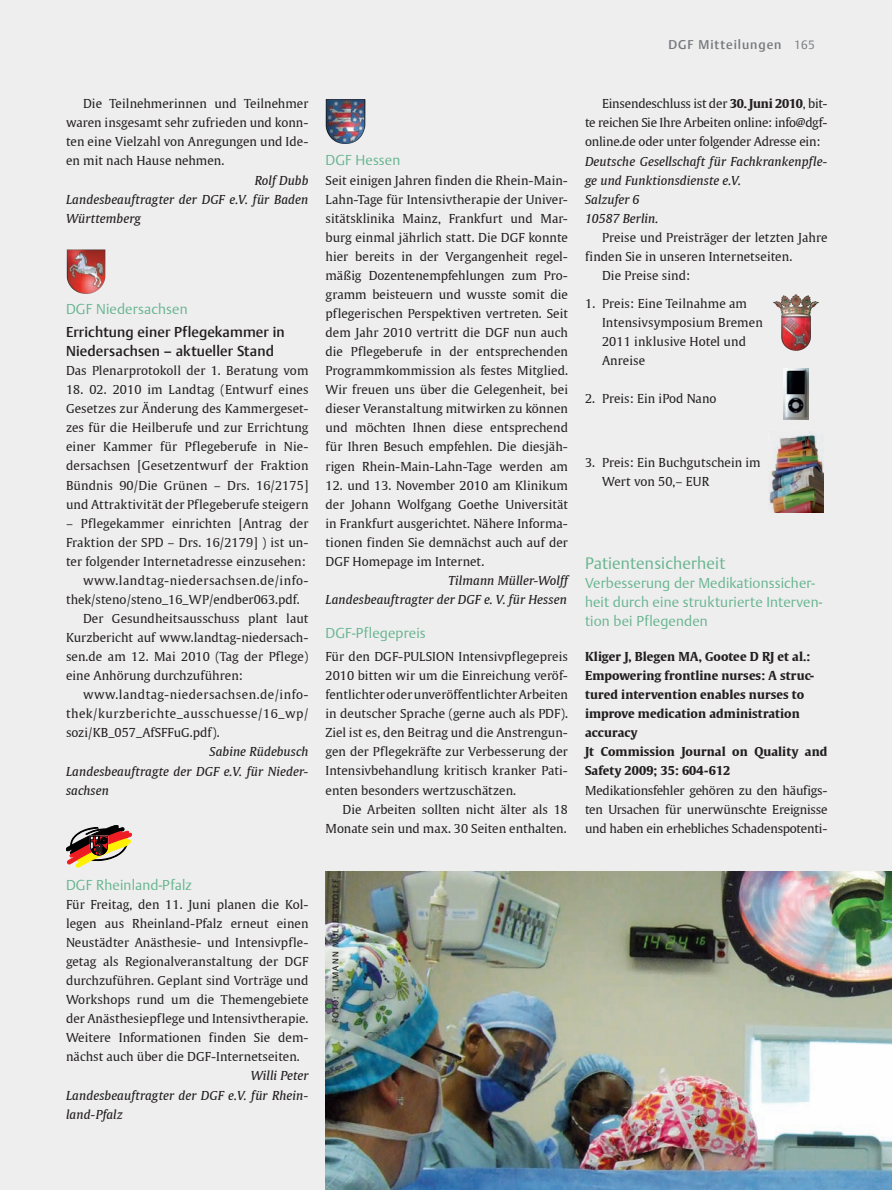
<style>
.page{position:relative;width:892px;height:1190px;background:#fff}
.page>*{position:absolute;margin:0;border:0;box-sizing:border-box;transform-origin:0 0}
.t1{font:300 16.5px "Thieme Argo 2008";letter-spacing:.01em;color:#67b58f}
.t2{font:300 14.25px/19px "Thieme Argo 2008";letter-spacing:.01em;color:#67b58f}
.t3{font:500 14.25px/19px "Thieme Argo 2008";letter-spacing:.01em;color:#231f20}
.t4{font:500 12.6px "Thieme Argo 2008";letter-spacing:.075em;color:#76787b}
.t5{font:12.3px/19px "Thieme Gulliver 2008";letter-spacing:.005em;color:#231f20;text-align:justify}
.t6{font:italic 12.3px/19px "Thieme Gulliver 2008";letter-spacing:.005em;color:#231f20;text-align:justify}
.t7{font:700 12.3px/19px "Thieme Gulliver 2008";letter-spacing:.005em;color:#231f20}
.t8{font:12.3px "Thieme Gulliver 2008";letter-spacing:.04em;color:#231f20}
.t9{font:12.3px "Thieme Gulliver 2008";letter-spacing:.045em;color:#231f20}
.t10{font:500 8.25px "Thieme Argo 2008";letter-spacing:.125em;color:#231f20}
.s1{font-weight:300;font-size:12px}
.s2{font-weight:700}
</style>
<div class="page">
<div style="left:0;top:0;width:892px;height:1189px;background:#eeeeef"></div>
<img style="left:67px;top:249px;width:38px;height:45px">
<svg style="left:66px;top:825px;width:66px;height:42px"></svg>
<img style="left:325px;top:99px;width:40px;height:45px">
<img style="left:773px;top:294px;width:46px;height:57px">
<img style="left:783px;top:369px;width:25px;height:50px">
<img style="left:768px;top:434px;width:55px;height:78px">
<img style="left:325px;top:871px;width:567px;height:318px">
<p class="t4" style="left:668px;top:36px;width:148px">DGF Mitteilungen <span class="s1">165</span></p>
<p class="t5" style="left:66px;top:94px;width:244px;text-indent:17px">Die Teilnehmerinnen und Teilnehmer waren insgesamt sehr zufrieden und konn&shy;ten eine Vielzahl von Anregungen und Ide&shy;en mit nach Hause nehmen.</p>
<p class="t6" style="left:66px;top:170px;width:244px;text-indent:189px">Rolf Dubb Landesbeauftragter der DGF e.V. für Baden Württemberg</p>
<p class="t2" style="left:66px;top:299px;width:123px">DGF Niedersachsen</p>
<p class="t3" style="left:66px;top:322px;width:220px">Errichtung einer Pflegekammer in<br>Niedersachsen – aktueller Stand</p>
<p class="t5" style="left:66px;top:360px;width:244px">Das Plenarprotokoll der 1. Beratung vom</p>
<p class="t5" style="left:66px;top:379px;width:244px">18. 02. 2010 im Landtag (Entwurf eines Gesetzes zur Änderung des Kammergeset&shy;zes für die Heilberufe und zur Errichtung einer Kammer für Pflegeberufe in Nie&shy;dersachsen [Gesetzentwurf der Fraktion Bündnis 90/Die Grünen – Drs. 16/2175] und Attraktivität der Pflegeberufe steigern</p>
<p class="t5" style="left:66px;top:513px;width:244px">– Pflegekammer einrichten [Antrag der</p>
<p class="t5" style="left:66px;top:532px;width:244px">Fraktion der SPD – Drs. 16/2179] ) ist un-</p>
<p class="t5" style="left:66px;top:551px;width:241px">ter folgender Internetadresse einzusehen:</p>
<p class="t8" style="left:83px;top:571px;width:227px">www.landtag-niedersachsen.de/info-</p>
<p class="t5" style="left:66px;top:589px;width:235px">thek/steno/steno_16_WP/endber063.pdf.</p>
<p class="t5" style="left:83px;top:608px;width:227px">Der Gesundheitsausschuss plant laut</p>
<p class="t5" style="left:66px;top:627px;width:244px">Kurzbericht auf www.landtag-niedersach-</p>
<p class="t5" style="left:66px;top:646px;width:244px">sen.de am 12. Mai 2010 (Tag der Pflege)</p>
<p class="t5" style="left:66px;top:665px;width:179px">eine Anhörung durchzuführen:</p>
<p class="t8" style="left:83px;top:685px;width:227px">www.landtag-niedersachsen.de/info-</p>
<p class="t9" style="left:66px;top:704px;width:244px">thek/kurzberichte_ausschuesse/16_wp/</p>
<p class="t5" style="left:66px;top:722px;width:155px">sozi/KB_057_AfSFFuG.pdf).</p>
<p class="t6" style="left:66px;top:741px;width:244px;text-indent:144px">Sabine Rüdebusch Landesbeauftragte der DGF e.V. für Nieder&shy;sachsen</p>
<p class="t2" style="left:325px;top:150px;width:76px">DGF Hessen</p>
<p class="t5" style="left:325px;top:170px;width:244px">Seit einigen Jahren finden die Rhein-Main-Lahn-Tage für Intensivtherapie der Univer&shy;sitätsklinika Mainz, Frankfurt und Mar&shy;burg einmal jährlich statt. Die DGF konnte hier bereits in der Vergangenheit regel&shy;mäßig Dozentenempfehlungen zum Pro&shy;gramm beisteuern und wusste somit die pflegerischen Perspektiven vertreten. Seit dem Jahr 2010 vertritt die DGF nun auch die Pflegeberufe in der entsprechenden Programmkommission als festes Mitglied.<br>Wir freuen uns über die Gelegenheit, bei dieser Veranstaltung mitwirken zu können und möchten Ihnen diese entsprechend für Ihren Besuch empfehlen. Die diesjäh&shy;rigen Rhein-Main-Lahn-Tage werden am</p>
<p class="t5" style="left:325px;top:475px;width:244px">12. und 13. November 2010 am Klinikum der Johann Wolfgang Goethe Universität in Frankfurt ausgerichtet. Nähere Informa&shy;tionen finden Sie demnächst auch auf der DGF Homepage im Internet.</p>
<p class="t6" style="left:325px;top:570px;width:244px;text-align:right">Tilmann Müller-Wolff<br>Landesbeauftragter der DGF e. V. für Hessen</p>
<p class="t2" style="left:325px;top:623px;width:102px">DGF-Pflegepreis</p>
<p class="t5" style="left:325px;top:646px;width:244px">Für den DGF-PULSION Intensivpflegepreis 2010 bitten wir um die Einreichung veröf&shy;fentlichter oder unveröffentlichter Arbeiten in deutscher Sprache (gerne auch als PDF).<br>Ziel ist es, den Beitrag und die Anstrengun&shy;gen der Pflegekräfte zur Verbesserung der Intensivbehandlung kritisch kranker Pati&shy;enten besonders wertzuschätzen.</p>
<p class="t5" style="left:325px;top:799px;width:244px;text-align:right">Die Arbeiten sollten nicht älter als 18<br>Monate sein und max. 30 Seiten enthalten.</p>
<p class="t5" style="left:585px;top:94px;width:244px;text-indent:17px">Einsendeschluss ist der <span class="s2">30. Juni 2010</span>, bit&shy;te reichen Sie Ihre Arbeiten online: info@dgf&shy;online.de oder unter folgender Adresse ein:</p>
<p class="t6" style="left:585px;top:151px;width:244px;text-align:left">Deutsche Gesellschaft für Fachkrankenpfle&shy;ge und Funktionsdienste e.V.<br>Salzufer 6<br>10587 Berlin.</p>
<p class="t5" style="left:602px;top:227px;width:227px">Preise und Preisträger der letzten Jahre</p>
<p class="t5" style="left:585px;top:246px;width:209px">finden Sie in unseren Internetseiten.</p>
<p class="t5" style="left:602px;top:265px;width:90px">Die Preise sind:</p>
<p class="t5" style="left:602px;top:293px;width:162px;text-align:left;text-indent:-17px">1. Preis: Eine Teilnahme am<br>Intensivsymposium Bremen<br>2011 inklusive Hotel und<br>Anreise</p>
<p class="t5" style="left:585px;top:388px;width:133px">2. Preis: Ein iPod Nano</p>
<p class="t5" style="left:602px;top:452px;width:160px;text-indent:-17px">3. Preis: Ein Buchgutschein im<br>Wert von 50,– EUR</p>
<h1 class="t1" style="left:585px;top:552px;width:142px">Patientensicherheit</h1>
<p class="t2" style="left:585px;top:573px;width:239px">Verbesserung der Medikationssicher&shy;heit durch eine strukturierte Interven&shy;tion bei Pflegenden</p>
<p class="t7" style="left:585px;top:646px;width:244px">Kliger J, Blegen MA, Gootee D RJ et al.:<br>Empowering frontline nurses: A struc&shy;tured intervention enables nurses to improve medication administration accuracy<br>Jt Commission Journal on Quality and<br>Safety 2009; 35: 604-612</p>
<p class="t5" style="left:585px;top:779px;width:244px">Medikationsfehler gehören zu den häufigs&shy;ten Ursachen für unerwünschte Ereignisse und haben ein erhebliches Schadenspotenti-</p>
<p class="t2" style="left:66px;top:874px;width:127px">DGF Rheinland-Pfalz</p>
<p class="t5" style="left:66px;top:894px;width:244px">Für Freitag, den 11. Juni planen die Kol&shy;legen aus Rheinland-Pfalz erneut einen Neustädter Anästhesie- und Intensivpfle&shy;getag als Regionalveranstaltung der DGF durchzuführen. Geplant sind Vorträge und Workshops rund um die Themengebiete der Anästhesiepflege und Intensivtherapie.<br>Weitere Informationen finden Sie dem&shy;nächst auch über die DGF-Internetseiten.</p>
<p class="t6" style="left:66px;top:1065px;width:244px;text-indent:185px">Willi Peter Landesbeauftragter der DGF e.V. für Rhein&shy;land-Pfalz</p>
<p class="t10" style="left:330px;top:1023px;width:145px;rotate:-90deg">Foto: Tilmann Müller-Wolff</p>
</div>
